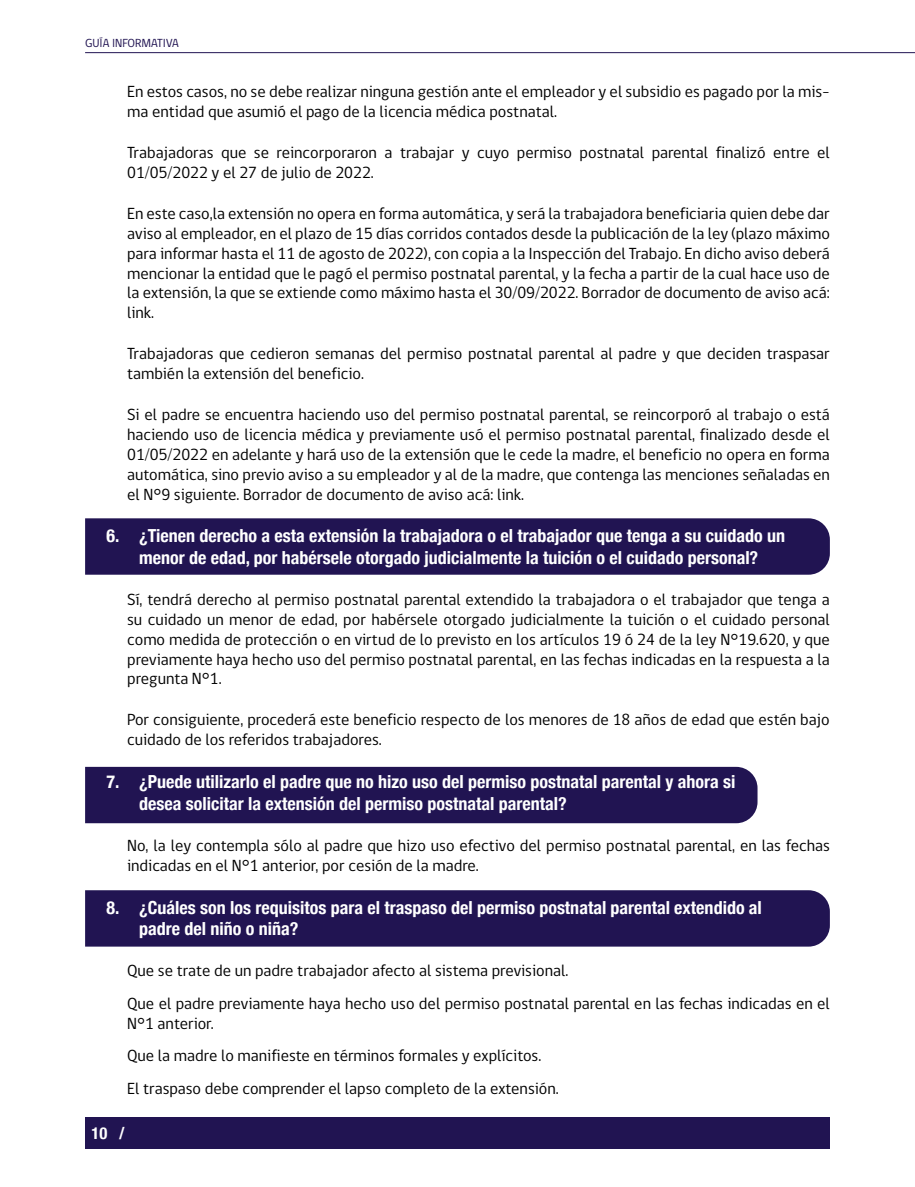
<style>
.page{position:relative;width:915px;height:1187px;background:#fff}
.page>*{position:absolute;margin:0;border:0;box-sizing:border-box;transform-origin:0 0}
.t1{font:700 condensed 18px/21.6px "Helvetica Neue";color:#fff}
.t2{font:16.5px/19.8px "gob CL";color:#000}
.t3{font:700 condensed 16.5px "Helvetica Neue";color:#fff}
.t4{font:12px "gob CL";color:#211452}
</style>
<div class="page">
<div style="left:85px;top:1116px;width:744px;height:32px;background:#211452"></div>
<hr style="left:85px;top:52px;width:829px;height:1px;background:#211452">
<div style="left:85px;top:890px;width:744px;height:56px;background:#211452"></div>
<div style="left:85px;top:766px;width:672px;height:57px;background:#211452"></div>
<div style="left:85px;top:518px;width:744px;height:56px;background:#211452"></div>
<p class="t4" style="left:85px;top:35px;width:95px">GUÍA INFORMATIVA</p>
<p class="t2" style="left:127px;top:82px;width:704px">En estos casos, no se debe realizar ninguna gestión ante el empleador y el subsidio es pagado por la mis&shy;ma entidad que asumió el pago de la licencia médica postnatal.</p>
<p class="t2" style="left:127px;top:143px;width:704px">Trabajadoras que se reincorporaron a trabajar y cuyo permiso postnatal parental finalizó entre el<br>01/05/2022 y el 27 de julio de 2022.</p>
<p class="t2" style="left:127px;top:204px;width:704px;text-align:justify">En este caso,la extensión no opera en forma automática, y será la trabajadora beneficiaria quien debe dar aviso al empleador, en el plazo de 15 días corridos contados desde la publicación de la ley (plazo máximo para informar hasta el 11 de agosto de 2022), con copia a la Inspección del Trabajo. En dicho aviso deberá mencionar la entidad que le pagó el permiso postnatal parental, y la fecha a partir de la cual hace uso de la extensión, la que se extiende como máximo hasta el 30/09/2022. Borrador de documento de aviso acá: link.</p>
<p class="t2" style="left:127px;top:344px;width:704px">Trabajadoras que cedieron semanas del permiso postnatal parental al padre y que deciden traspasar también la extensión del beneficio.</p>
<p class="t2" style="left:127px;top:405px;width:704px;text-align:justify">Si el padre se encuentra haciendo uso del permiso postnatal parental, se reincorporó al trabajo o está haciendo uso de licencia médica y previamente usó el permiso postnatal parental, finalizado desde el 01/05/2022 en adelante y hará uso de la extensión que le cede la madre, el beneficio no opera en forma automática, sino previo aviso a su empleador y al de la madre, que contenga las menciones señaladas en el N°9 siguiente. Borrador de documento de aviso acá: link.</p>
<p class="t1" style="left:106px;top:524px;width:680px;text-align:center">6. ¿Tienen derecho a esta extensión la trabajadora o el trabajador que tenga a su cuidado un menor de edad, por habérsele otorgado judicialmente la tuición o el cuidado personal?</p>
<p class="t2" style="left:127px;top:590px;width:704px;text-align:justify">Sí, tendrá derecho al permiso postnatal parental extendido la trabajadora o el trabajador que tenga a su cuidado un menor de edad, por habérsele otorgado judicialmente la tuición o el cuidado personal como medida de protección o en virtud de lo previsto en los artículos 19 ó 24 de la ley N°19.620, y que previamente haya hecho uso del permiso postnatal parental, en las fechas indicadas en la respuesta a la pregunta N°1.</p>
<p class="t2" style="left:127px;top:710px;width:704px">Por consiguiente, procederá este beneficio respecto de los menores de 18 años de edad que estén bajo cuidado de los referidos trabajadores.</p>
<p class="t1" style="left:139px;top:769px;width:597px;text-indent:-33px">7. ¿Puede utilizarlo el padre que no hizo uso del permiso postnatal parental y ahora si desea solicitar la extensión del permiso postnatal parental?</p>
<p class="t2" style="left:127px;top:835px;width:704px">No, la ley contempla sólo al padre que hizo uso efectivo del permiso postnatal parental, en las fechas indicadas en el N°1 anterior, por cesión de la madre.</p>
<p class="t1" style="left:139px;top:895px;width:624px;text-indent:-33px">8. ¿Cuáles son los requisitos para el traspaso del permiso postnatal parental extendido al padre del niño o niña?</p>
<p class="t2" style="left:127px;top:954px;width:704px;line-height:32.5px">Que se trate de un padre trabajador afecto al sistema previsional.<br>Que el padre previamente haya hecho uso del permiso postnatal parental en las fechas indicadas en el</p>
<p class="t2" style="left:127px;top:1007px;width:433px;line-height:32.5px">N°1 anterior.<br>Que la madre lo manifieste en términos formales y explícitos.<br>El traspaso debe comprender el lapso completo de la extensión.</p>
<p class="t3" style="left:91px;top:1118px;width:35px">10 /</p>
</div>
